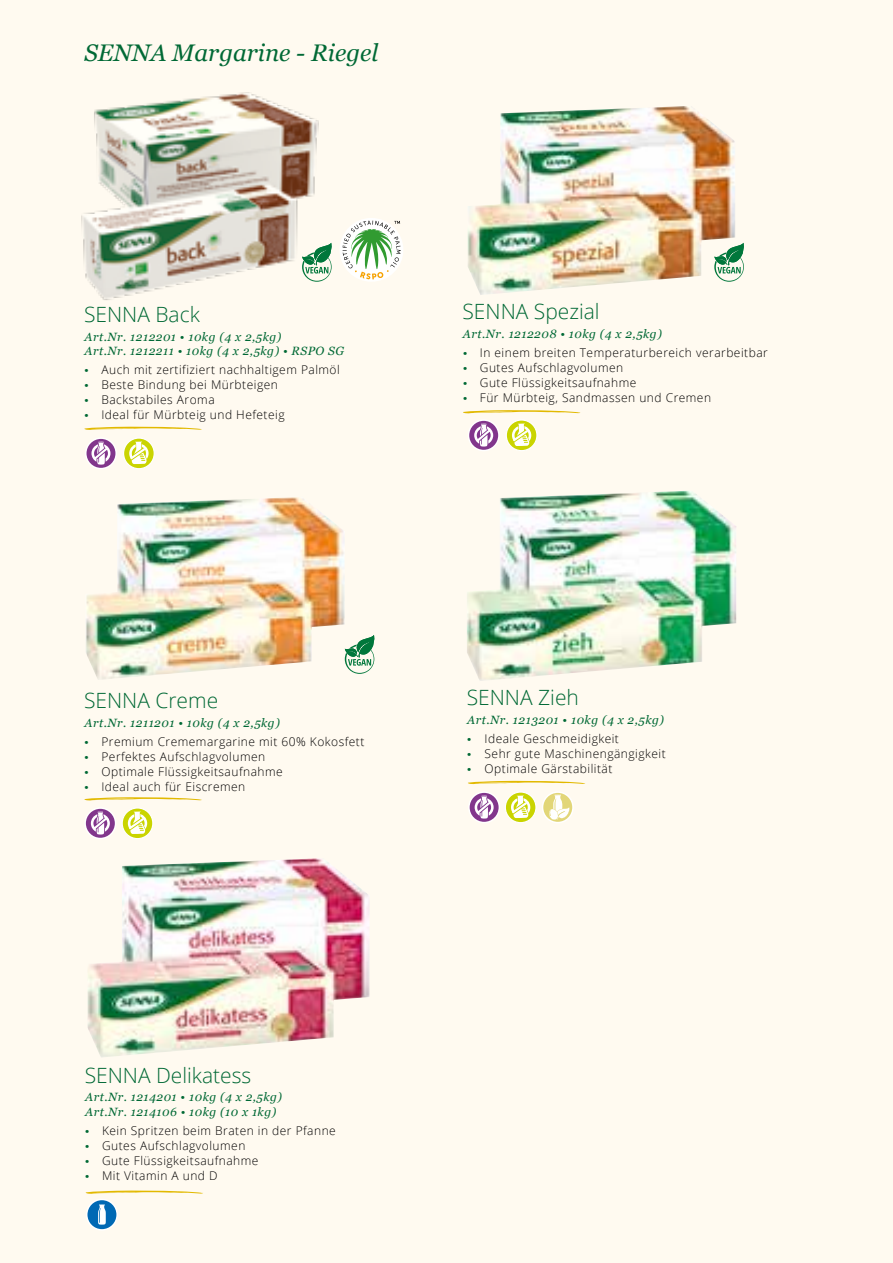
<style>
.page{position:relative;width:893px;height:1263px;background:#fffaf0}
.page>*{position:absolute;margin:0;border:0;box-sizing:border-box;transform-origin:0 0}
.t1{font:italic 24px "Georgia";color:#006935}
.t2{font:300 21px "Open Sans";color:#006935}
.t3{font:300 12px "Open Sans";letter-spacing:.04em;color:#000}
.t4{font:italic 12px/14.4px "Georgia";letter-spacing:.04em;color:#006935}
.s1{font-family:"Georgia";font-weight:400;font-style:italic;color:#006935}
</style>
<div class="page">
<svg style="left:463px;top:410px;width:118px;height:3px"></svg>
<img style="left:81px;top:92px;width:238px;height:208px">
<img style="left:86px;top:497px;width:259px;height:183px">
<img style="left:467px;top:491px;width:269px;height:190px">
<img style="left:468px;top:106px;width:267px;height:189px">
<svg style="left:84px;top:427px;width:118px;height:3px"></svg>
<svg style="left:84px;top:797px;width:118px;height:4px"></svg>
<svg style="left:468px;top:781px;width:117px;height:3px"></svg>
<svg style="left:468px;top:419px;width:32px;height:32px"></svg>
<svg style="left:469px;top:421px;width:29px;height:29px"></svg>
<svg style="left:474px;top:423px;width:19px;height:23px"></svg>
<svg style="left:85px;top:437px;width:32px;height:32px"></svg>
<div style="left:87px;top:439px;width:28px;height:29px;background:#82368c;border-radius:50%"></div>
<svg style="left:91px;top:442px;width:19px;height:23px"></svg>
<svg style="left:506px;top:420px;width:31px;height:31px"></svg>
<svg style="left:123px;top:438px;width:31px;height:31px"></svg>
<svg style="left:84px;top:807px;width:32px;height:32px"></svg>
<svg style="left:86px;top:809px;width:29px;height:29px"></svg>
<svg style="left:91px;top:811px;width:19px;height:23px"></svg>
<svg style="left:122px;top:808px;width:31px;height:31px"></svg>
<svg style="left:468px;top:791px;width:32px;height:32px"></svg>
<svg style="left:470px;top:793px;width:29px;height:29px"></svg>
<svg style="left:475px;top:795px;width:19px;height:23px"></svg>
<svg style="left:505px;top:792px;width:31px;height:31px"></svg>
<div style="left:340px;top:218px;width:63px;height:64px;background:#fff;border-radius:50%"></div>
<svg style="left:343px;top:221px;width:58px;height:58px"></svg>
<svg style="left:302px;top:243px;width:30px;height:39px"></svg>
<svg style="left:714px;top:243px;width:30px;height:39px"></svg>
<svg style="left:345px;top:635px;width:30px;height:39px"></svg>
<svg style="left:542px;top:791px;width:32px;height:32px"></svg>
<svg style="left:543px;top:793px;width:29px;height:29px"></svg>
<svg style="left:548px;top:794px;width:22px;height:26px"></svg>
<img style="left:87px;top:858px;width:283px;height:199px">
<svg style="left:85px;top:1190px;width:118px;height:4px"></svg>
<svg style="left:86px;top:1199px;width:32px;height:31px"></svg>
<div style="left:87px;top:1200px;width:29px;height:29px;background:#0069b4;border-radius:50%"></div>
<svg style="left:98px;top:1204px;width:8px;height:20px"></svg>
<h1 class="t1" style="left:84px;top:35px;width:295px">SENNA Margarine - Riegel</h1>
<h2 class="t2" style="left:84px;top:300px;width:117px">SENNA Back</h2>
<p class="t4" style="left:85px;top:329px;width:261px">Art.Nr. 1212201 • 10kg (4 x 2,5kg)<br>Art.Nr. 1212211 • 10kg (4 x 2,5kg) • RSPO SG</p>
<p class="t3" style="left:84px;top:362px;width:257px"><span class="s1">•</span> Auch mit zertifiziert nachhaltigem Palmöl</p>
<p class="t3" style="left:84px;top:377px;width:195px"><span class="s1">•</span> Beste Bindung bei Mürbteigen</p>
<p class="t3" style="left:84px;top:392px;width:132px"><span class="s1">•</span> Backstabiles Aroma</p>
<p class="t3" style="left:84px;top:407px;width:202px"><span class="s1">•</span> Ideal für Mürbteig und Hefeteig</p>
<h2 class="t2" style="left:462px;top:297px;width:139px">SENNA Spezial</h2>
<p class="t4" style="left:463px;top:326px;width:200px">Art.Nr. 1212208 • 10kg (4 x 2,5kg)</p>
<p class="t3" style="left:463px;top:344px;width:307px"><span class="s1">•</span> In einem breiten Temperaturbereich verarbeitbar</p>
<p class="t3" style="left:463px;top:359px;width:162px"><span class="s1">•</span> Gutes Aufschlagvolumen</p>
<p class="t3" style="left:463px;top:374px;width:175px"><span class="s1">•</span> Gute Flüssigkeitsaufnahme</p>
<p class="t3" style="left:463px;top:389px;width:250px"><span class="s1">•</span> Für Mürbteig, Sandmassen und Cremen</p>
<h2 class="t2" style="left:84px;top:686px;width:136px">SENNA Creme</h2>
<p class="t4" style="left:85px;top:715px;width:197px">Art.Nr. 1211201 • 10kg (4 x 2,5kg)</p>
<p class="t3" style="left:84px;top:733px;width:282px"><span class="s1">•</span> Premium Crememargarine mit 60% Kokosfett</p>
<p class="t3" style="left:84px;top:748px;width:182px"><span class="s1">•</span> Perfektes Aufschlagvolumen</p>
<p class="t3" style="left:84px;top:763px;width:200px"><span class="s1">•</span> Optimale Flüssigkeitsaufnahme</p>
<p class="t3" style="left:84px;top:778px;width:163px"><span class="s1">•</span> Ideal auch für Eiscremen</p>
<h2 class="t2" style="left:467px;top:683px;width:114px">SENNA Zieh</h2>
<p class="t4" style="left:467px;top:712px;width:198px">Art.Nr. 1213201 • 10kg (4 x 2,5kg)</p>
<p class="t3" style="left:467px;top:731px;width:154px"><span class="s1">•</span> Ideale Geschmeidigkeit</p>
<p class="t3" style="left:467px;top:746px;width:200px"><span class="s1">•</span> Sehr gute Maschinengängigkeit</p>
<p class="t3" style="left:467px;top:761px;width:147px"><span class="s1">•</span> Optimale Gärstabilität</p>
<h2 class="t2" style="left:85px;top:1061px;width:168px">SENNA Delikatess</h2>
<p class="t4" style="left:85px;top:1089px;width:198px">Art.Nr. 1214201 • 10kg (4 x 2,5kg)<br>Art.Nr. 1214106 • 10kg (10 x 1kg)</p>
<p class="t3" style="left:85px;top:1122px;width:252px"><span class="s1">•</span> Kein Spritzen beim Braten in der Pfanne</p>
<p class="t3" style="left:85px;top:1137px;width:162px"><span class="s1">•</span> Gutes Aufschlagvolumen</p>
<p class="t3" style="left:85px;top:1152px;width:175px"><span class="s1">•</span> Gute Flüssigkeitsaufnahme</p>
<p class="t3" style="left:85px;top:1167px;width:134px"><span class="s1">•</span> Mit Vitamin A und D</p>
</div>
